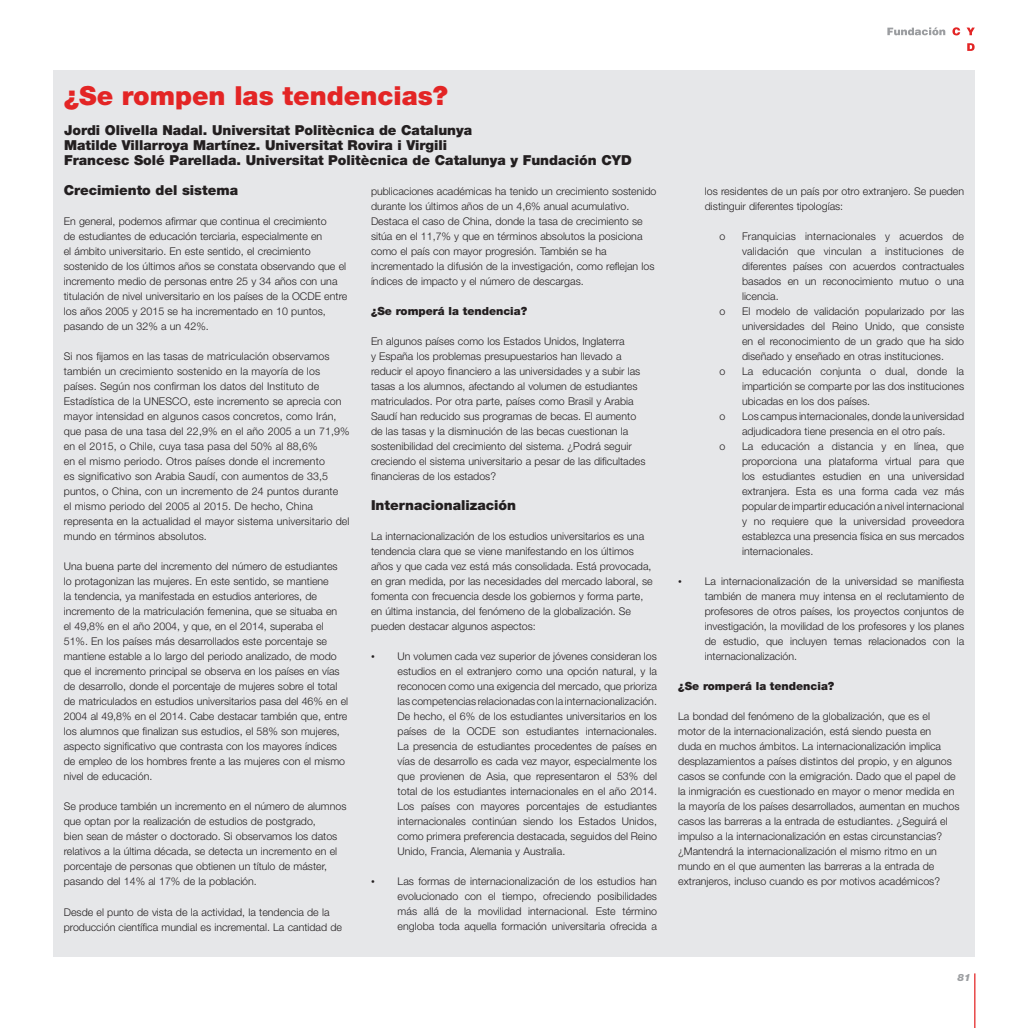
<style>
.page{position:relative;width:1028px;height:1028px;background:#fff}
.page>*{position:absolute;margin:0;border:0;box-sizing:border-box;transform-origin:0 0}
.t1{font:900 26.25px "Helvetica Neue LT";color:#e32525}
.t2{font:900 13.75px/15px "Helvetica Neue LT";color:#231f20}
.t3{font:900 11.25px "Helvetica Neue LT";color:#231f20}
.t4{font:300 10.62px/15px "Helvetica Neue LT";color:#231f20}
.t5{font:italic 900 10px "Helvetica Neue LT";color:#9d9fa2}
.s1{font-family:"Times New Roman";font-weight:400}
</style>
<div class="page">
<hr style="left:974px;top:973px;width:1px;height:55px;background:#e32525">
<svg style="left:952px;top:27px;width:8px;height:8px"></svg>
<svg style="left:967px;top:28px;width:7px;height:7px"></svg>
<svg style="left:967px;top:43px;width:7px;height:8px"></svg>
<svg style="left:887px;top:27px;width:58px;height:8px"></svg>
<div style="left:53px;top:71px;width:921px;height:886px;background:#e6e7e9"></div>
<h1 class="t1" style="left:64px;top:80px;width:385px">¿Se rompen las tendencias?</h1>
<p class="t2" style="left:64px;top:123px;width:569px">Jordi Olivella Nadal. Universitat Politècnica de Catalunya<br>Matilde Villarroya Martínez. Universitat Rovira i Virgili<br>Francesc Solé Parellada. Universitat Politècnica de Catalunya y Fundación CYD</p>
<p class="t2" style="left:64px;top:183px;width:176px">Crecimiento del sistema</p>
<p class="t4" style="left:64px;top:214px;width:285px">En general, podemos afirmar que continua el crecimiento<br>de estudiantes de educación terciaria, especialmente en<br>el ámbito universitario. En este sentido, el crecimiento sostenido de los últimos años se constata observando que el incremento medio de personas entre 25 y 34 años con una titulación de nivel universitario en los países de la OCDE entre los años 2005 y 2015 se ha incrementado en 10 puntos, pasando de un 32% a un 42%.</p>
<p class="t4" style="left:64px;top:349px;width:287px">Si nos fijamos en las tasas de matriculación observamos también un crecimiento sostenido en la mayoría de los países. Según nos confirman los datos del Instituto de Estadística de la UNESCO, este incremento se aprecia con mayor intensidad en algunos casos concretos, como Irán, que pasa de una tasa del 22,9% en el año 2005 a un 71,9% en el 2015, o Chile, cuya tasa pasa del 50% al 88,6%<br>en el mismo periodo. Otros países donde el incremento<br>es significativo son Arabia Saudí, con aumentos de 33,5 puntos, o China, con un incremento de 24 puntos durante<br>el mismo periodo del 2005 al 2015. De hecho, China representa en la actualidad el mayor sistema universitario del mundo en términos absolutos.</p>
<p class="t4" style="left:64px;top:559px;width:286px">Una buena parte del incremento del número de estudiantes lo protagonizan las mujeres. En este sentido, se mantiene<br>la tendencia, ya manifestada en estudios anteriores, de incremento de la matriculación femenina, que se situaba en<br>el 49,8% en el año 2004, y que, en el 2014, superaba el 51%. En los países más desarrollados este porcentaje se mantiene estable a lo largo del periodo analizado, de modo que el incremento principal se observa en los países en vías de desarrollo, donde el porcentaje de mujeres sobre el total de matriculados en estudios universitarios pasa del 46% en el 2004 al 49,8% en el 2014. Cabe destacar también que, entre los alumnos que finalizan sus estudios, el 58% son mujeres, aspecto significativo que contrasta con los mayores índices de empleo de los hombres frente a las mujeres con el mismo nivel de educación.</p>
<p class="t4" style="left:64px;top:799px;width:284px">Se produce también un incremento en el número de alumnos que optan por la realización de estudios de postgrado,<br>bien sean de máster o doctorado. Si observamos los datos relativos a la última década, se detecta un incremento en el porcentaje de personas que obtienen un título de máster, pasando del 14% al 17% de la población.</p>
<p class="t4" style="left:64px;top:904px;width:280px">Desde el punto de vista de la actividad, la tendencia de la producción científica mundial es incremental. La cantidad de</p>
<p class="t4" style="left:371px;top:184px;width:287px">publicaciones académicas ha tenido un crecimiento sostenido durante los últimos años de un 4,6% anual acumulativo.<br>Destaca el caso de China, donde la tasa de crecimiento se sitúa en el 11,7% y que en términos absolutos la posiciona como el país con mayor progresión. También se ha incrementado la difusión de la investigación, como reflejan los índices de impacto y el número de descargas.</p>
<p class="t3" style="left:371px;top:304px;width:158px">¿Se romperá la tendencia?</p>
<p class="t4" style="left:371px;top:334px;width:276px">En algunos países como los Estados Unidos, Inglaterra<br>y España los problemas presupuestarios han llevado a reducir el apoyo financiero a las universidades y a subir las tasas a los alumnos, afectando al volumen de estudiantes matriculados. Por otra parte, países como Brasil y Arabia Saudí han reducido sus programas de becas. El aumento de las tasas y la disminución de las becas cuestionan la sostenibilidad del crecimiento del sistema. ¿Podrá seguir creciendo el sistema universitario a pesar de las dificultades financieras de los estados?</p>
<p class="t2" style="left:371px;top:498px;width:147px">Internacionalización</p>
<p class="t4" style="left:371px;top:529px;width:283px">La internacionalización de los estudios universitarios es una tendencia clara que se viene manifestando en los últimos años y que cada vez está más consolidada. Está provocada, en gran medida, por las necesidades del mercado laboral, se fomenta con frecuencia desde los gobiernos y forma parte, en última instancia, del fenómeno de la globalización. Se pueden destacar algunos aspectos:</p>
<p class="t4" style="left:397px;top:649px;width:261px;text-align:justify;text-indent:-27px"><span class="s1">•</span> Un volumen cada vez superior de jóvenes consideran los estudios en el extranjero como una opción natural, y la reconocen como una exigencia del mercado, que prioriza las competencias relacionadas con la internacionalización.<br>De hecho, el 6% de los estudiantes universitarios en los países de la OCDE son estudiantes internacionales.<br>La presencia de estudiantes procedentes de países en vías de desarrollo es cada vez mayor, especialmente los que provienen de Asia, que representaron el 53% del total de los estudiantes internacionales en el año 2014.<br>Los países con mayores porcentajes de estudiantes internacionales continúan siendo los Estados Unidos, como primera preferencia destacada, seguidos del Reino Unido, Francia, Alemania y Australia.</p>
<p class="t4" style="left:397px;top:874px;width:261px;text-align:justify;text-indent:-27px"><span class="s1">•</span> Las formas de internacionalización de los estudios han evolucionado con el tiempo, ofreciendo posibilidades más allá de la movilidad internacional. Este término engloba toda aquella formación universitaria ofrecida a</p>
<p class="t4" style="left:705px;top:184px;width:261px">los residentes de un país por otro extranjero. Se pueden distinguir diferentes tipologías:</p>
<p class="t4" style="left:719px;top:229px;width:7px">o</p>
<p class="t4" style="left:742px;top:229px;width:224px;text-align:justify">Franquicias internacionales y acuerdos de validación que vinculan a instituciones de diferentes países con acuerdos contractuales basados en un reconocimiento mutuo o una licencia.</p>
<p class="t4" style="left:719px;top:304px;width:7px">o</p>
<p class="t4" style="left:742px;top:304px;width:224px;text-align:justify">El modelo de validación popularizado por las universidades del Reino Unido, que consiste en el reconocimiento de un grado que ha sido diseñado y enseñado en otras instituciones.</p>
<p class="t4" style="left:719px;top:364px;width:7px">o</p>
<p class="t4" style="left:742px;top:364px;width:224px;text-align:justify">La educación conjunta o dual, donde la impartición se comparte por las dos instituciones ubicadas en los dos países.</p>
<p class="t4" style="left:719px;top:409px;width:7px">o</p>
<p class="t4" style="left:742px;top:409px;width:224px">Los campus internacionales, donde la universidad adjudicadora tiene presencia en el otro país.</p>
<p class="t4" style="left:719px;top:439px;width:7px">o</p>
<p class="t4" style="left:742px;top:439px;width:224px;text-align:justify">La educación a distancia y en línea, que proporciona una plataforma virtual para que los estudiantes estudien en una universidad extranjera. Esta es una forma cada vez más popular de impartir educación a nivel internacional y no requiere que la universidad proveedora establezca una presencia física en sus mercados internacionales.</p>
<p class="t4" style="left:705px;top:574px;width:261px;text-align:justify;text-indent:-27px"><span class="s1">•</span> La internacionalización de la universidad se manifiesta también de manera muy intensa en el reclutamiento de profesores de otros países, los proyectos conjuntos de investigación, la movilidad de los profesores y los planes de estudio, que incluyen temas relacionados con la internacionalización.</p>
<p class="t3" style="left:678px;top:679px;width:158px">¿Se romperá la tendencia?</p>
<p class="t4" style="left:678px;top:709px;width:283px">La bondad del fenómeno de la globalización, que es el motor de la internacionalización, está siendo puesta en<br>duda en muchos ámbitos. La internacionalización implica desplazamientos a países distintos del propio, y en algunos casos se confunde con la emigración. Dado que el papel de la inmigración es cuestionado en mayor o menor medida en la mayoría de los países desarrollados, aumentan en muchos casos las barreras a la entrada de estudiantes. ¿Seguirá el impulso a la internacionalización en estas circunstancias? ¿Mantendrá la internacionalización el mismo ritmo en un mundo en el que aumenten las barreras a la entrada de extranjeros, incluso cuando es por motivos académicos?</p>
<p class="t5" style="left:957px;top:971px;width:15px">81</p>
</div>
